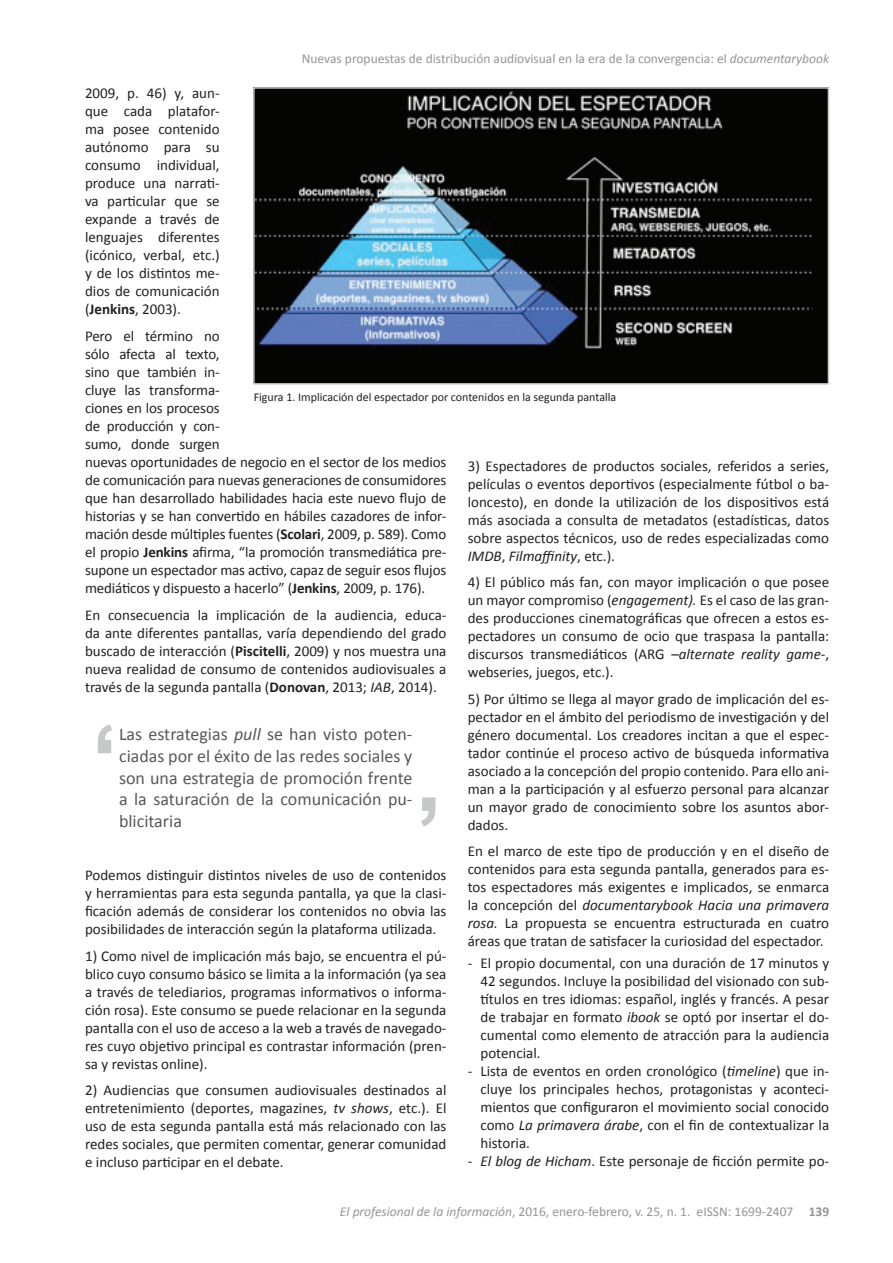
<style>
.page{position:relative;width:893px;height:1263px;background:#fff}
.page>*{position:absolute;margin:0;border:0;box-sizing:border-box;transform-origin:0 0}
.t1{font:18px/21.6px "Calibri";color:#57585a;text-align:justify}
.t2{font:15px/18px "Calibri";letter-spacing:-.01em;color:#231f20;text-align:justify}
.t3{font:13.5px "Calibri";color:#939598}
.t4{font:12px "Calibri";color:#231f20}
.s1{font-style:italic}
.s2{font-weight:700}
</style>
<div class="page">
<svg style="left:421px;top:797px;width:14px;height:29px"></svg>
<svg style="left:98px;top:724px;width:14px;height:29px"></svg>
<img style="left:256px;top:90px;width:570px;height:292px">
<div style="left:253px;top:87px;width:576px;height:298px;border:2px solid #c7c8ca"></div>
<p class="t3" style="left:302px;top:50px;width:529px">Nuevas propuestas de distribución audiovisual en la era de la convergencia: el <span class="s1">documentarybook</span></p>
<p class="t2" style="left:85px;top:84px;width:136px">2009, p. 46) y, aun&shy;que cada platafor&shy;ma posee contenido autónomo para su consumo individual, produce una narrati&shy;va particular que se expande a través de lenguajes diferentes (icónico, verbal, etc.) y de los distintos me&shy;dios de comunicación (<span class="s2">Jenkins</span>, 2003).</p>
<p class="t2" style="left:85px;top:327px;width:363px;text-align:left">Pero el término no<br>sólo afecta al texto,<br>sino que también in-<br>cluye las transforma-<br>ciones en los procesos<br>de producción y con-<br>sumo, donde surgen<br>nuevas oportunidades de negocio en el sector de los medios de comunicación para nuevas generaciones de consumidores que han desarrollado habilidades hacia este nuevo flujo de historias y se han convertido en hábiles cazadores de infor&shy;mación desde múltiples fuentes (<span class="s2">Scolari</span>, 2009, p. 589). Como el propio <span class="s2">Jenkins</span> afirma, “la promoción transmediática pre&shy;supone un espectador mas activo, capaz de seguir esos flujos mediáticos y dispuesto a hacerlo” (<span class="s2">Jenkins</span>, 2009, p. 176).</p>
<p class="t2" style="left:85px;top:605px;width:363px">En consecuencia la implicación de la audiencia, educa&shy;da ante diferentes pantallas, varía dependiendo del grado buscado de interacción (<span class="s2">Piscitelli</span>, 2009) y nos muestra una nueva realidad de consumo de contenidos audiovisuales a través de la segunda pantalla (<span class="s2">Donovan</span>, 2013; <span class="s1">IAB</span>, 2014).</p>
<p class="t4" style="left:254px;top:389px;width:364px">Figura 1. Implicación del espectador por contenidos en la segunda pantalla</p>
<p class="t2" style="left:468px;top:457px;width:363px">3) Espectadores de productos sociales, referidos a series, películas o eventos deportivos (especialmente fútbol o ba&shy;loncesto), en donde la utilización de los dispositivos está más asociada a consulta de metadatos (estadísticas, datos sobre aspectos técnicos, uso de redes especializadas como <span class="s1">IMDB</span>, <span class="s1">Filmaffinity</span>, etc.).</p>
<p class="t2" style="left:468px;top:573px;width:363px">4) El público más fan, con mayor implicación o que posee un mayor compromiso (<span class="s1">engagement).</span> Es el caso de las gran&shy;des producciones cinematográficas que ofrecen a estos es&shy;pectadores un consumo de ocio que traspasa la pantalla: discursos transmediáticos (ARG –<span class="s1">alternate reality game</span>-, webseries, juegos, etc.).</p>
<p class="t2" style="left:468px;top:690px;width:363px">5) Por último se llega al mayor grado de implicación del es&shy;pectador en el ámbito del periodismo de investigación y del género documental. Los creadores incitan a que el espec&shy;tador continúe el proceso activo de búsqueda informativa asociado a la concepción del propio contenido. Para ello ani&shy;man a la participación y al esfuerzo personal para alcanzar un mayor grado de conocimiento sobre los asuntos abor&shy;dados.</p>
<p class="t2" style="left:468px;top:842px;width:363px">En el marco de este tipo de producción y en el diseño de contenidos para esta segunda pantalla, generados para es&shy;tos espectadores más exigentes e implicados, se enmarca la concepción del <span class="s1">documentarybook Hacia una primavera rosa.</span> La propuesta se encuentra estructurada en cuatro áreas que tratan de satisfacer la curiosidad del espectador.</p>
<p class="t2" style="left:480px;top:954px;width:350px;text-indent:-13px">- El propio documental, con una duración de 17 minutos y 42 segundos. Incluye la posibilidad del visionado con sub&shy;títulos en tres idiomas: español, inglés y francés. A pesar de trabajar en formato <span class="s1">ibook</span> se optó por insertar el do&shy;cumental como elemento de atracción para la audiencia potencial.</p>
<p class="t2" style="left:480px;top:1062px;width:350px;text-indent:-13px">- Lista de eventos en orden cronológico (<span class="s1">timeline</span>) que in&shy;cluye los principales hechos, protagonistas y aconteci&shy;mientos que configuraron el movimiento social conocido como <span class="s1">La primavera árabe</span>, con el fin de contextualizar la historia.</p>
<p class="t2" style="left:468px;top:1152px;width:363px">- <span class="s1">El blog de Hicham</span>. Este personaje de ficción permite po-</p>
<p class="t1" style="left:119px;top:724px;width:295px">Las estrategias <span class="s1">pull</span> se han visto poten&shy;ciadas por el éxito de las redes sociales y son una estrategia de promoción frente a la saturación de la comunicación pu&shy;blicitaria</p>
<p class="t2" style="left:85px;top:866px;width:363px">Podemos distinguir distintos niveles de uso de contenidos y herramientas para esta segunda pantalla, ya que la clasi&shy;ficación además de considerar los contenidos no obvia las posibilidades de interacción según la plataforma utilizada.</p>
<p class="t2" style="left:85px;top:947px;width:363px">1) Como nivel de implicación más bajo, se encuentra el pú&shy;blico cuyo consumo básico se limita a la información (ya sea a través de telediarios, programas informativos o informa&shy;ción rosa). Este consumo se puede relacionar en la segunda pantalla con el uso de acceso a la web a través de navegado&shy;res cuyo objetivo principal es contrastar información (pren&shy;sa y revistas online).</p>
<p class="t2" style="left:85px;top:1081px;width:363px">2) Audiencias que consumen audiovisuales destinados al entretenimiento (deportes, magazines, <span class="s1">tv shows</span>, etc.). El uso de esta segunda pantalla está más relacionado con las redes sociales, que permiten comentar, generar comunidad e incluso participar en el debate.</p>
<p class="t3" style="left:340px;top:1203px;width:491px"><span class="s1">El profesional de la información</span>, 2016, enero-febrero, v. 25, n. 1. eISSN: 1699-2407 <span class="s2">139</span></p>
</div>
